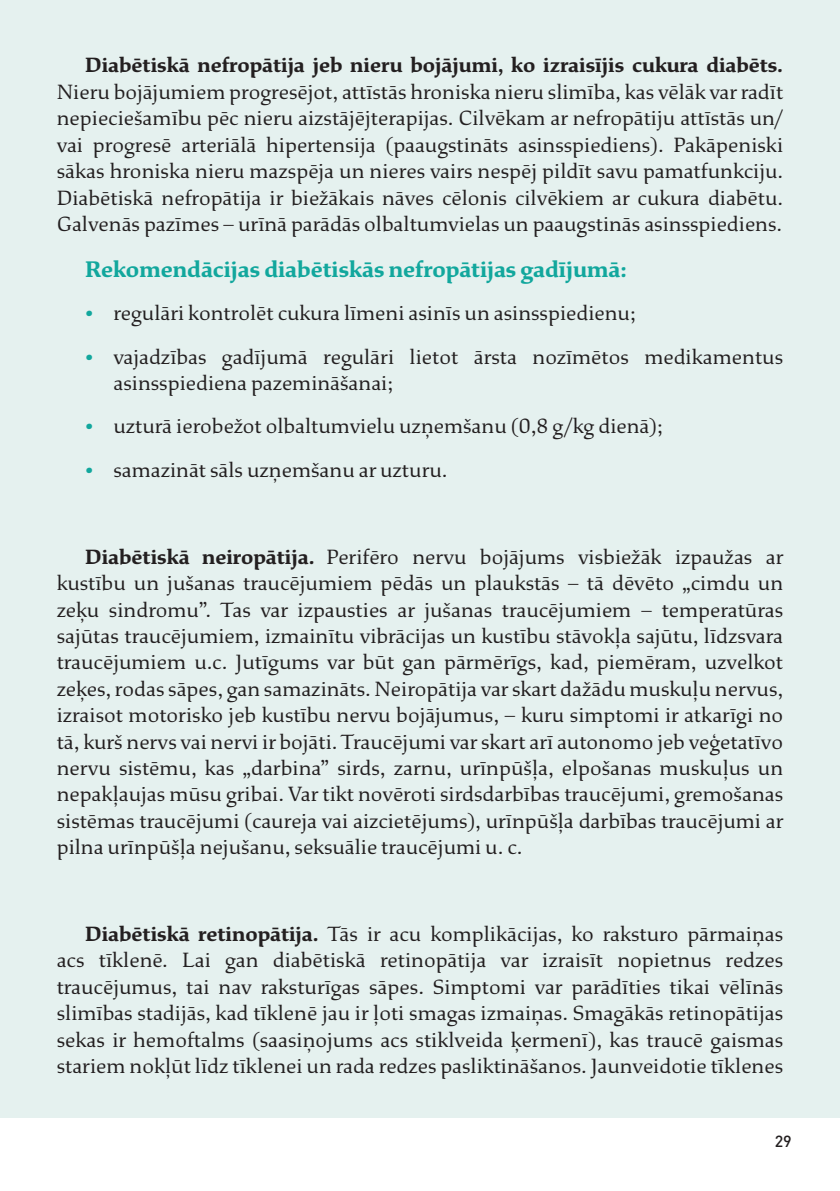
<style>
.page{position:relative;width:840px;height:1191px;background:#fff}
.page>*{position:absolute;margin:0;border:0;box-sizing:border-box;transform-origin:0 0}
.t1{font:700 24px "Study";color:#12a79d}
.t2{font:22px/26.4px "Study";color:#231f20;text-align:justify}
.t3{font:700 22px "Study";color:#231f20}
.t4{font:500 16px "DIN Pro";color:#231f20}
.s1{font-weight:700;color:#12a79d}
.s2{font-weight:700}
</style>
<div class="page">
<div style="left:0;top:0;width:839px;height:1117px;background:#e5f1ef"></div>
<p class="t3" style="left:85px;top:53px;width:699px">Diabētiskā nefropātija jeb nieru bojājumi, ko izraisījis cukura diabēts.</p>
<p class="t2" style="left:57px;top:79px;width:727px">Nieru bojājumiem progresējot, attīstās hroniska nieru slimība, kas vēlāk var radīt nepieciešamību pēc nieru aizstājējterapijas. Cilvēkam ar nefropātiju attīstās un/ vai progresē arteriālā hipertensija (paaugstināts asinsspiediens). Pakāpeniski sākas hroniska nieru mazspēja un nieres vairs nespēj pildīt savu pamatfunkciju.<br>Diabētiskā nefropātija ir biežākais nāves cēlonis cilvēkiem ar cukura diabētu.<br>Galvenās pazīmes – urīnā parādās olbaltumvielas un paaugstinās asinsspiediens.</p>
<p class="t1" style="left:85px;top:255px;width:543px">Rekomendācijas diabētiskās nefropātijas gadījumā:</p>
<p class="t2" style="left:85px;top:300px;width:552px"><span class="s1">•</span> regulāri kontrolēt cukura līmeni asinīs un asinsspiedienu;</p>
<p class="t2" style="left:113px;top:343px;width:670px;text-indent:-28px"><span class="s1">•</span> vajadzības gadījumā regulāri lietot ārsta nozīmētos medikamentus asinsspiediena pazemināšanai;</p>
<p class="t2" style="left:85px;top:413px;width:579px"><span class="s1">•</span> uzturā ierobežot olbaltumvielu uzņemšanu (0,8 g/kg dienā);</p>
<p class="t2" style="left:85px;top:457px;width:364px"><span class="s1">•</span> samazināt sāls uzņemšanu ar uzturu.</p>
<p class="t2" style="left:57px;top:544px;width:728px;text-indent:28px"><span class="s2">Diabētiskā neiropātija.</span> Perifēro nervu bojājums visbiežāk izpaužas ar kustību un jušanas traucējumiem pēdās un plaukstās – tā dēvēto „cimdu un zeķu sindromu”. Tas var izpausties ar jušanas traucējumiem – temperatūras sajūtas traucējumiem, izmainītu vibrācijas un kustību stāvokļa sajūtu, līdzsvara traucējumiem u.c. Jutīgums var būt gan pārmērīgs, kad, piemēram, uzvelkot zeķes, rodas sāpes, gan samazināts. Neiropātija var skart dažādu muskuļu nervus, izraisot motorisko jeb kustību nervu bojājumus, – kuru simptomi ir atkarīgi no tā, kurš nervs vai nervi ir bojāti. Traucējumi var skart arī autonomo jeb veģetatīvo nervu sistēmu, kas „darbina” sirds, zarnu, urīnpūšļa, elpošanas muskuļus un nepakļaujas mūsu gribai. Var tikt novēroti sirdsdarbības traucējumi, gremošanas sistēmas traucējumi (caureja vai aizcietējums), urīnpūšļa darbības traucējumi ar pilna urīnpūšļa nejušanu, seksuālie traucējumi u. c.</p>
<p class="t2" style="left:57px;top:921px;width:727px;text-indent:28px"><span class="s2">Diabētiskā retinopātija.</span> Tās ir acu komplikācijas, ko raksturo pārmaiņas acs tīklenē. Lai gan diabētiskā retinopātija var izraisīt nopietnus redzes traucējumus, tai nav raksturīgas sāpes. Simptomi var parādīties tikai vēlīnās slimības stadijās, kad tīklenē jau ir ļoti smagas izmaiņas. Smagākās retinopātijas sekas ir hemoftalms (saasiņojums acs stiklveida ķermenī), kas traucē gaismas stariem nokļūt līdz tīklenei un rada redzes pasliktināšanos. Jaunveidotie tīklenes</p>
<p class="t4" style="left:774px;top:1129px;width:19px">29</p>
</div>
